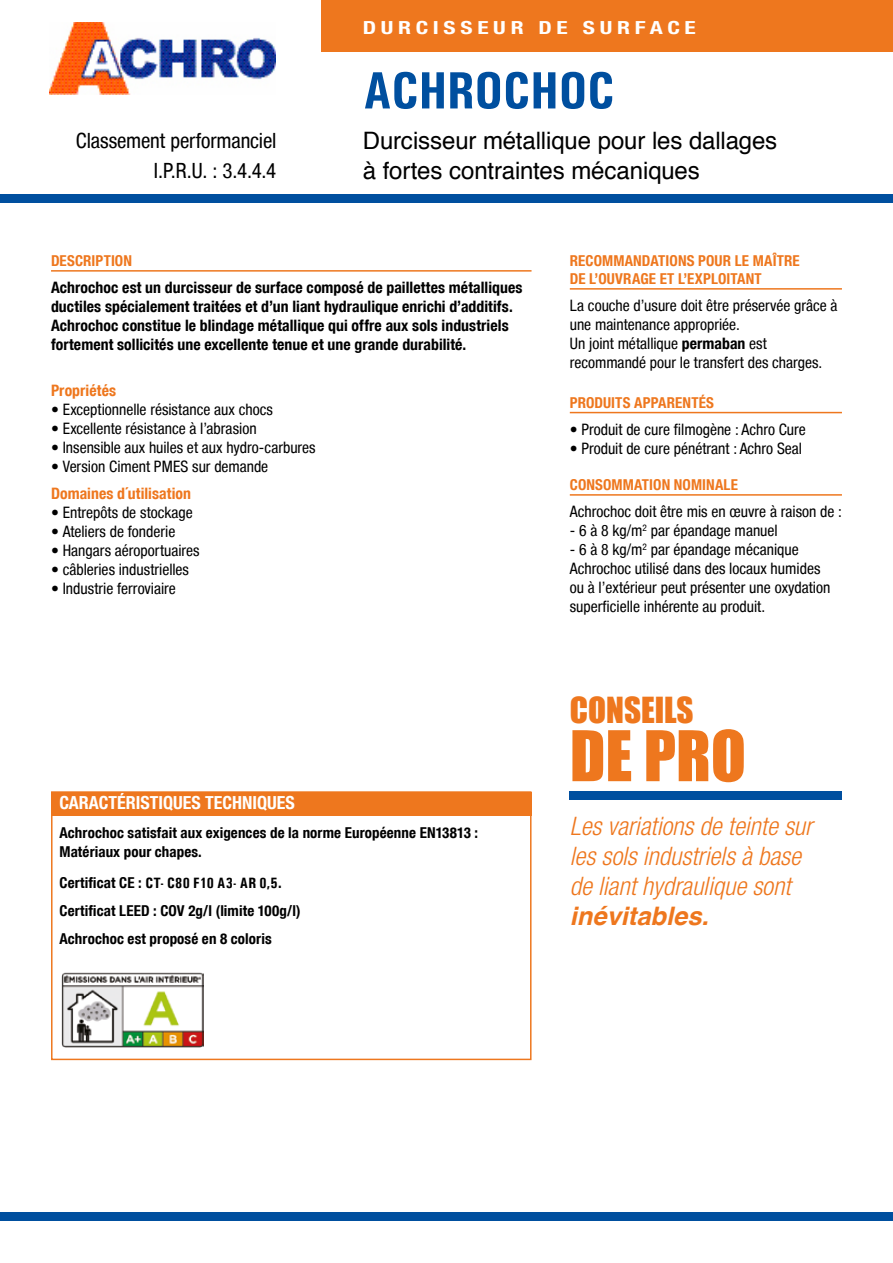
<style>
.page{position:relative;width:893px;height:1263px;background:#fff}
.page>*{position:absolute;margin:0;border:0;box-sizing:border-box;transform-origin:0 0}
.t1{font:64.5px "Impact";color:#ee771e}
.t2{font:700 condensed 52.5px "Univers";letter-spacing:-.005em;color:#004f9f}
.t3{font:33px "Impact";color:#ee771e}
.t4{font:italic 300 condensed 25.5px/30px "Helvetica Neue LT Std";color:#ee771e}
.t5{font:italic 700 25.5px "Helvetica";color:#ee771e}
.t6{font:24px/30px "Helvetica";letter-spacing:-.005em;color:#000}
.t7{font:condensed 21px/30px "Helvetica Neue Condensed";letter-spacing:-.01em;color:#000;text-align:right}
.t8{font:700 condensed 18px "Helvetica Neue Condensed";color:#fff}
.t9{font:700 condensed 18px "Helvetica Neue Condensed";letter-spacing:.2em;color:#fff;scale:1.3 1}
.t10{font:condensed 15.75px/18.9px "Helvetica Neue Condensed";color:#000}
.t11{font:700 condensed 15.75px/18.9px "Helvetica Neue Condensed";letter-spacing:.005em;color:#000}
.t12{font:700 condensed 15.75px "Helvetica Neue Condensed";letter-spacing:.005em;color:#ee771e}
.t13{font:700 condensed 15px/19.5px "Helvetica Neue Condensed";letter-spacing:.005em;color:#000}
.t14{font:700 condensed 15px/18px "Helvetica Neue Condensed";letter-spacing:.01em;color:#ee771e}
.t15{font:700 condensed 15px "Univers";letter-spacing:.02em;color:#000}
.s1{font-family:"Helvetica Neue Condensed"}
.s2{font-weight:700}
</style>
<div class="page">
<div style="left:51px;top:792px;width:480px;height:23px;background:#ee771e"></div>
<div style="left:320px;top:0;width:573px;height:51px;background:#ee771e"></div>
<hr style="left:51px;top:270px;width:480px;height:2px;background:#ee771e">
<hr style="left:570px;top:288px;width:272px;height:2px;background:#ee771e">
<hr style="left:570px;top:412px;width:272px;height:1px;background:#ee771e">
<hr style="left:570px;top:494px;width:272px;height:2px;background:#ee771e">
<div style="left:51px;top:791px;width:480px;height:269px;border:2px solid #ee771e"></div>
<img style="left:62px;top:972px;width:141px;height:75px">
<img style="left:50px;top:22px;width:225px;height:72px">
<div style="left:0;top:1212px;width:893px;height:8px;background:#004f9f"></div>
<div style="left:0;top:194px;width:893px;height:8px;background:#004f9f"></div>
<div style="left:570px;top:791px;width:272px;height:8px;background:#004f9f"></div>
<h3 class="t7" style="left:76px;top:126px;width:202px">Classement performanciel<br>I.P.R.U. : 3.4.4.4</h3>
<p class="t9" style="left:363px;top:17px;width:258px">DURCISSEUR DE SURFACE</p>
<h2 class="t2" style="left:363px;top:59px;width:253px">ACHROCHOC</h2>
<h3 class="t6" style="left:363px;top:126px;width:416px">Durcisseur métallique pour les dallages à fortes contraintes mécaniques</h3>
<p class="t14" style="left:51px;top:251px;width:83px">DESCRIPTION</p>
<p class="t11" style="left:51px;top:278px;width:473px">Achrochoc est un durcisseur de surface composé de paillettes métalliques ductiles spécialement traitées et d’un liant hydraulique enrichi d’additifs.<br>Achrochoc constitue le blindage métallique qui offre aux sols industriels fortement sollicités une excellente tenue et une grande durabilité.</p>
<p class="t12" style="left:51px;top:381px;width:67px">Propriétés</p>
<p class="t10" style="left:51px;top:400px;width:223px">• Exceptionnelle résistance aux chocs</p>
<p class="t10" style="left:51px;top:419px;width:207px">• Excellente résistance à l’abrasion</p>
<p class="t10" style="left:51px;top:438px;width:266px">• Insensible aux huiles et aux hydro-carbures</p>
<p class="t10" style="left:51px;top:457px;width:219px">• Version Ciment PMES sur demande</p>
<p class="t12" style="left:51px;top:484px;width:142px">Domaines d´utilisation</p>
<p class="t10" style="left:51px;top:503px;width:143px">• Entrepôts de stockage</p>
<p class="t10" style="left:51px;top:522px;width:126px">• Ateliers de fonderie</p>
<p class="t10" style="left:51px;top:541px;width:150px">• Hangars aéroportuaires</p>
<p class="t10" style="left:51px;top:560px;width:139px">• câbleries industrielles</p>
<p class="t10" style="left:51px;top:579px;width:126px">• Industrie ferroviaire</p>
<p class="t8" style="left:60px;top:792px;width:237px">CARACTÉRISTIQUES TECHNIQUES</p>
<p class="t13" style="left:60px;top:822px;width:420px">Achrochoc satisfait aux exigences de la norme Européenne EN13813 :<br>Matériaux pour chapes.</p>
<p class="t15" style="left:60px;top:874px;width:224px"><span class="s1">Certificat CE :</span> CT- C80 F10 A3- AR 0,5<span class="s1">.</span></p>
<p class="t13" style="left:60px;top:896px;width:243px;line-height:28px">Certificat LEED : COV 2g/l (limite 100g/l)<br>Achrochoc est proposé en 8 coloris</p>
<p class="t14" style="left:570px;top:251px;width:231px">RECOMMANDATIONS POUR LE MAÎTRE<br>DE L’OUVRAGE ET L’EXPLOITANT</p>
<p class="t10" style="left:570px;top:296px;width:269px">La couche d’usure doit être préservée grâce à une maintenance appropriée.<br>Un joint métallique <span class="s2">permaban</span> est recommandé pour le transfert des charges.</p>
<p class="t14" style="left:570px;top:393px;width:146px">PRODUITS APPARENTÉS</p>
<p class="t10" style="left:570px;top:420px;width:238px">• Produit de cure filmogène : Achro Cure</p>
<p class="t10" style="left:570px;top:439px;width:234px">• Produit de cure pénétrant : Achro Seal</p>
<p class="t14" style="left:570px;top:475px;width:170px">CONSOMMATION NOMINALE</p>
<p class="t10" style="left:570px;top:502px;width:274px">Achrochoc doit être mis en œuvre à raison de :</p>
<p class="t10" style="left:570px;top:521px;width:209px">- 6 à 8 kg/m<sup>2</sup> par épandage manuel</p>
<p class="t10" style="left:570px;top:540px;width:262px">- 6 à 8 kg/m<sup>2</sup> par épandage mécanique Achrochoc utilisé dans des locaux humides ou à l’extérieur peut présenter une oxydation superficielle inhérente au produit.</p>
<h3 class="t3" style="left:570px;top:684px;width:125px">CONSEILS</h3>
<h1 class="t1" style="left:570px;top:706px;width:178px">DE PRO</h1>
<h3 class="t4" style="left:570px;top:811px;width:244px">Les variations de teinte sur les sols industriels à base de liant hydraulique sont</h3>
<h3 class="t5" style="left:570px;top:895px;width:140px">inévitables.</h3>
</div>
